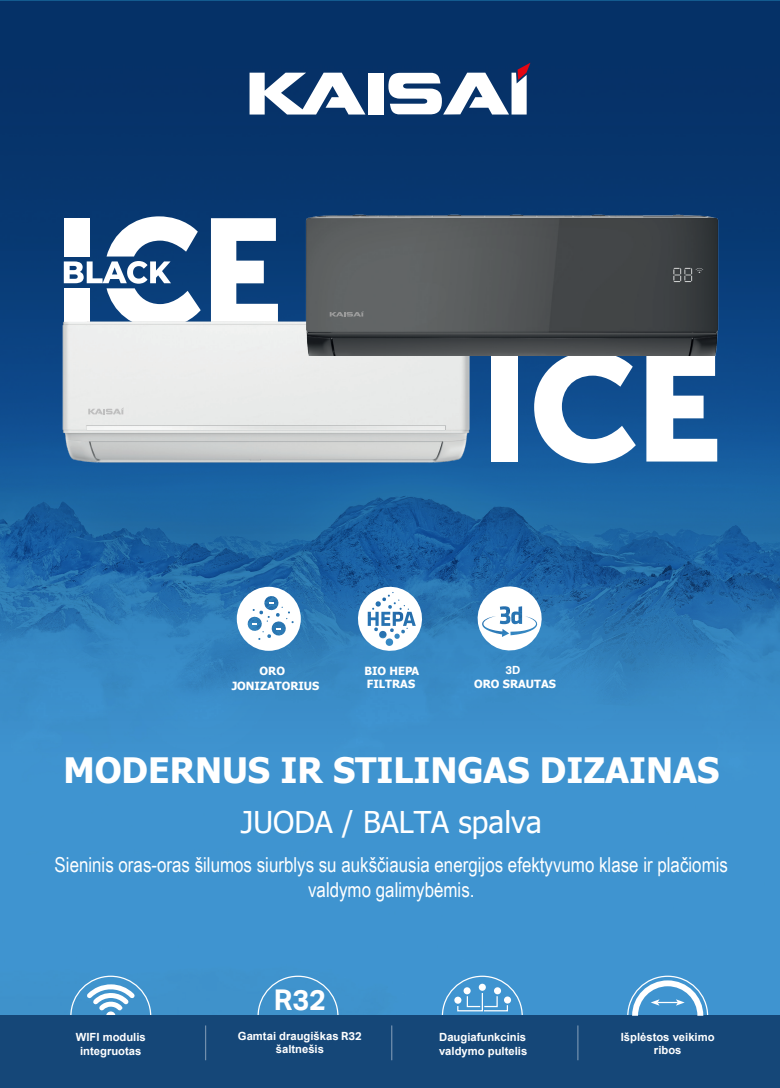
<style>
.page{position:relative;width:780px;height:1088px;background:#fff}
.page>*{position:absolute;margin:0;border:0;box-sizing:border-box;transform-origin:0 0}
.Nagłówek_Strona_prod{font:700 35px "Tahoma";color:#fff}
.Nagłówek_Strona_prod-2{font:30px "Tahoma";color:#fff}
.t1{font:700 28.62px "Aktiv Grotesk";color:#fff}
.Nagłówek_Strona_prod-3{font:20.62px/24.8px "Arial Narrow";color:#fff;text-align:center}
.t2{font:700 11.25px/13.5px "Arial";color:#fff;text-align:center}
.t3{font:700 11.25px "Tahoma";color:#fff}
.t4{font:700 11.25px "Aktiv Grotesk";color:#fff}
.s1{font-family:"Aktiv Grotesk"}
</style>
<div class="page">
<img style="left:1px;top:2px;width:779px;height:1014px">
<svg style="left:456px;top:992px;width:52px;height:20px"></svg>
<div style="left:463px;top:987px;width:7px;height:7px;background:#fff;border-radius:50%"></div>
<div style="left:478px;top:984px;width:8px;height:7px;background:#fff;border-radius:50%"></div>
<div style="left:494px;top:987px;width:7px;height:7px;background:#fff;border-radius:50%"></div>
<div style="left:504px;top:996px;width:7px;height:7px;background:#fff;border-radius:50%"></div>
<svg style="left:249px;top:73px;width:116px;height:42px"></svg>
<div style="left:368px;top:73px;width:15px;height:42px;background:#fff"></div>
<svg style="left:388px;top:63px;width:142px;height:52px"></svg>
<svg style="left:87px;top:984px;width:48px;height:27px"></svg>
<svg style="left:106px;top:1011px;width:10px;height:10px"></svg>
<div style="left:0;top:1016px;width:780px;height:72px;background:#154778"></div>
<hr style="left:205px;top:1025px;width:1px;height:35px;background:#fff">
<hr style="left:391px;top:1025px;width:1px;height:35px;background:#fff">
<hr style="left:577px;top:1025px;width:1px;height:35px;background:#fff">
<svg style="left:632px;top:980px;width:71px;height:36px"></svg>
<svg style="left:473px;top:582px;width:72px;height:72px"></svg>
<svg style="left:354px;top:583px;width:72px;height:72px"></svg>
<svg style="left:237px;top:587px;width:64px;height:64px"></svg>
<svg style="left:550px;top:356px;width:85px;height:107px"></svg>
<svg style="left:646px;top:356px;width:71px;height:105px"></svg>
<svg style="left:211px;top:218px;width:67px;height:26px"></svg>
<svg style="left:64px;top:216px;width:137px;height:28px"></svg>
<img style="left:49px;top:244px;width:501px;height:240px">
<img style="left:301px;top:133px;width:479px;height:223px">
<svg style="left:330px;top:311px;width:33px;height:5px"></svg>
<svg style="left:88px;top:407px;width:36px;height:7px"></svg>
<p class="t3" style="left:259px;top:662px;width:27px">ORO</p>
<p class="t3" style="left:232px;top:678px;width:89px">JONIZATORIUS</p>
<p class="t3" style="left:364px;top:662px;width:56px">BIO HEPA</p>
<p class="t3" style="left:367px;top:676px;width:50px">FILTRAS</p>
<p class="t4" style="left:505px;top:663px;width:16px">3D</p>
<p class="t3" style="left:474px;top:676px;width:83px">ORO SRAUTAS</p>
<p class="Nagłówek_Strona_prod" style="left:63px;top:746px;width:657px">MODERNUS IR STILINGAS DIZAINAS</p>
<p class="Nagłówek_Strona_prod-2" style="left:241px;top:802px;width:302px">JUODA / BALTA spalva</p>
<p class="Nagłówek_Strona_prod-3" style="left:55px;top:852px;width:674px">Sieninis oras-oras šilumos siurblys su aukščiausia energijos efektyvumo klase ir plačiomis valdymo galimybėmis.</p>
<p class="t1" style="left:274px;top:984px;width:54px">R32</p>
<p class="t2" style="left:238px;top:1029px;width:125px">Gamtai draugiškas <span class="s1">R32 </span>šaltnešis</p>
<p class="t2" style="left:76px;top:1030px;width:72px">WIFI modulis integruotas</p>
<p class="t2" style="left:439px;top:1030px;width:90px;text-align:left">Daugiafunkcinis valdymo pultelis</p>
<p class="t2" style="left:620px;top:1030px;width:95px">Išplėstos veikimo ribos</p>
</div>
